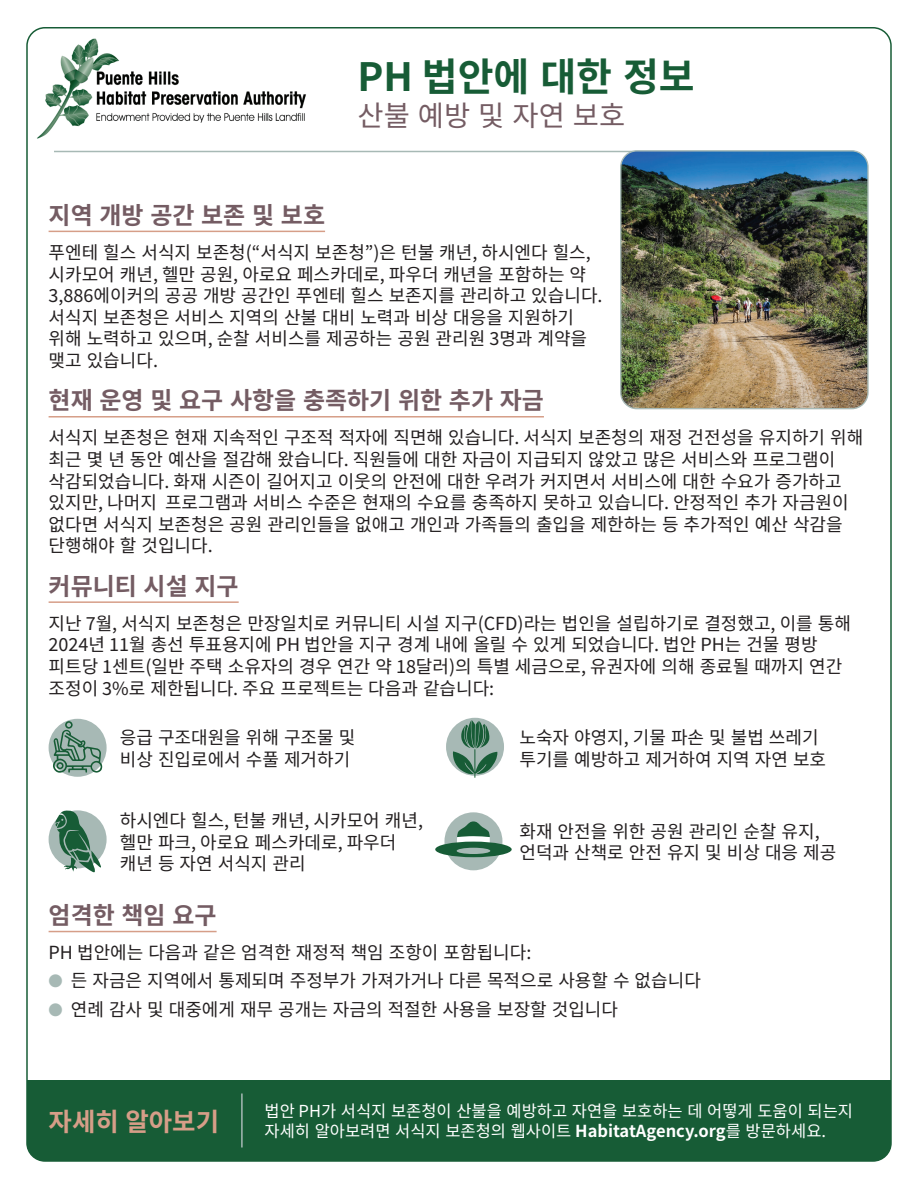
<style>
.page{position:relative;width:918px;height:1188px;background:#fff}
.page>*{position:absolute;margin:0;border:0;box-sizing:border-box;transform-origin:0 0}
.t1{font:700 39px "Source Han Sans KR";color:#175c36}
.t2{font:28.5px "Source Han Sans KR";color:#745c63}
.t3{font:700 25.5px "Source Han Sans KR";color:#d69e88}
.t4{font:700 24px "Source Han Sans KR";color:#745c63}
.t5{font:18px/21.6px "Source Han Sans KR";color:#231f20}
.t6{font:16.5px "Source Han Sans KR";color:#fff}
.s1{color:#a7b9b5}
.s2{font-weight:700}
</style>
<div class="page">
<img style="left:37px;top:38px;width:269px;height:101px">
<hr style="left:54px;top:151px;width:801px;height:1px;background:#a7b9b5">
<hr style="left:49px;top:231px;width:276px;height:1px;background:#d69e88">
<hr style="left:49px;top:416px;width:495px;height:2px;background:#d69e88">
<hr style="left:49px;top:601px;width:190px;height:2px;background:#d69e88">
<hr style="left:49px;top:931px;width:168px;height:1px;background:#d69e88">
<img style="left:621px;top:152px;width:246px;height:257px">
<div style="left:620px;top:150px;width:249px;height:259px;border:1px solid #a7b9b5;border-radius:16px"></div>
<div style="left:444px;top:812px;width:58px;height:58px;background:#a7b9b5;border-radius:50%"></div>
<svg style="left:435px;top:821px;width:77px;height:36px"></svg>
<div style="left:49px;top:810px;width:58px;height:58px;background:#a7b9b5;border-radius:50%"></div>
<svg style="left:55px;top:810px;width:49px;height:63px"></svg>
<div style="left:446px;top:718px;width:58px;height:58px;background:#a7b9b5;border-radius:50%"></div>
<svg style="left:453px;top:720px;width:44px;height:58px"></svg>
<div style="left:49px;top:719px;width:58px;height:58px;background:#a7b9b5;border-radius:50%"></div>
<svg style="left:52px;top:721px;width:51px;height:52px"></svg>
<div style="left:27px;top:1080px;width:864px;height:81px;background:#175c36"></div>
<hr style="left:241px;top:1094px;width:2px;height:54px;background:#a7b9b5">
<h1 class="t1" style="left:357px;top:55px;width:339px">PH 법안에 대한 정보</h1>
<h2 class="t2" style="left:357px;top:99px;width:269px">산불 예방 및 자연 보호</h2>
<h3 class="t4" style="left:49px;top:202px;width:278px">지역 개방 공간 보존 및 보호</h3>
<p class="t5" style="left:49px;top:242px;width:555px">푸엔테 힐스 서식지 보존청(“서식지 보존청”)은 턴불 캐년, 하시엔다 힐스, 시카모어 캐년, 헬만 공원, 아로요 페스카데로, 파우더 캐년을 포함하는 약<br>3,886에이커의 공공 개방 공간인 푸엔테 힐스 보존지를 관리하고 있습니다. 서식지 보존청은 서비스 지역의 산불 대비 노력과 비상 대응을 지원하기 위해 노력하고 있으며, 순찰 서비스를 제공하는 공원 관리원 3명과 계약을 맺고 있습니다.</p>
<h3 class="t4" style="left:49px;top:387px;width:497px">현재 운영 및 요구 사항을 충족하기 위한 추가 자금</h3>
<p class="t5" style="left:49px;top:427px;width:816px">서식지 보존청은 현재 지속적인 구조적 적자에 직면해 있습니다. 서식지 보존청의 재정 건전성을 유지하기 위해 최근 몇 년 동안 예산을 절감해 왔습니다. 직원들에 대한 자금이 지급되지 않았고 많은 서비스와 프로그램이 삭감되었습니다. 화재 시즌이 길어지고 이웃의 안전에 대한 우려가 커지면서 서비스에 대한 수요가 증가하고 있지만, 나머지 프로그램과 서비스 수준은 현재의 수요를 충족하지 못하고 있습니다. 안정적인 추가 자금원이 없다면 서식지 보존청은 공원 관리인들을 없애고 개인과 가족들의 출입을 제한하는 등 추가적인 예산 삭감을 단행해야 할 것입니다.</p>
<h3 class="t4" style="left:49px;top:572px;width:192px">커뮤니티 시설 지구</h3>
<p class="t5" style="left:49px;top:613px;width:804px">지난 7월, 서식지 보존청은 만장일치로 커뮤니티 시설 지구(CFD)라는 법인을 설립하기로 결정했고, 이를 통해 2024년 11월 총선 투표용지에 PH 법안을 지구 경계 내에 올릴 수 있게 되었습니다. 법안 PH는 건물 평방 피트당 1센트(일반 주택 소유자의 경우 연간 약 18달러)의 특별 세금으로, 유권자에 의해 종료될 때까지 연간 조정이 3%로 제한됩니다. 주요 프로젝트는 다음과 같습니다:</p>
<p class="t5" style="left:120px;top:727px;width:237px">응급 구조대원을 위해 구조물 및 비상 진입로에서 수풀 제거하기</p>
<p class="t5" style="left:519px;top:727px;width:308px">노숙자 야영지, 기물 파손 및 불법 쓰레기 투기를 예방하고 제거하여 지역 자연 보호</p>
<p class="t5" style="left:120px;top:810px;width:305px">하시엔다 힐스, 턴불 캐년, 시카모어 캐년, 헬만 파크, 아로요 페스카데로, 파우더 캐년 등 자연 서식지 관리</p>
<p class="t5" style="left:519px;top:821px;width:318px">화재 안전을 위한 공원 관리인 순찰 유지, 언덕과 산책로 안전 유지 및 비상 대응 제공</p>
<h3 class="t4" style="left:49px;top:902px;width:170px">엄격한 책임 요구</h3>
<p class="t5" style="left:49px;top:942px;width:484px">PH 법안에는 다음과 같은 엄격한 재정적 책임 조항이 포함됩니다:</p>
<p class="t5" style="left:49px;top:970px;width:654px"><span class="s1">●</span> 든 자금은 지역에서 통제되며 주정부가 가져가거나 다른 목적으로 사용할 수 없습니다</p>
<p class="t5" style="left:49px;top:999px;width:571px"><span class="s1">●</span> 연례 감사 및 대중에게 재무 공개는 자금의 적절한 사용을 보장할 것입니다</p>
<h3 class="t3" style="left:49px;top:1107px;width:172px">자세히 알아보기</h3>
<p class="t6" style="left:265px;top:1102px;width:590px">법안 PH가 서식지 보존청이 산불을 예방하고 자연을 보호하는 데 어떻게 도움이 되는지</p>
<p class="t6" style="left:265px;top:1122px;width:563px">자세히 알아보려면 서식지 보존청의 웹사이트 <span class="s2">HabitatAgency.org</span>를 방문하세요.</p>
</div>
